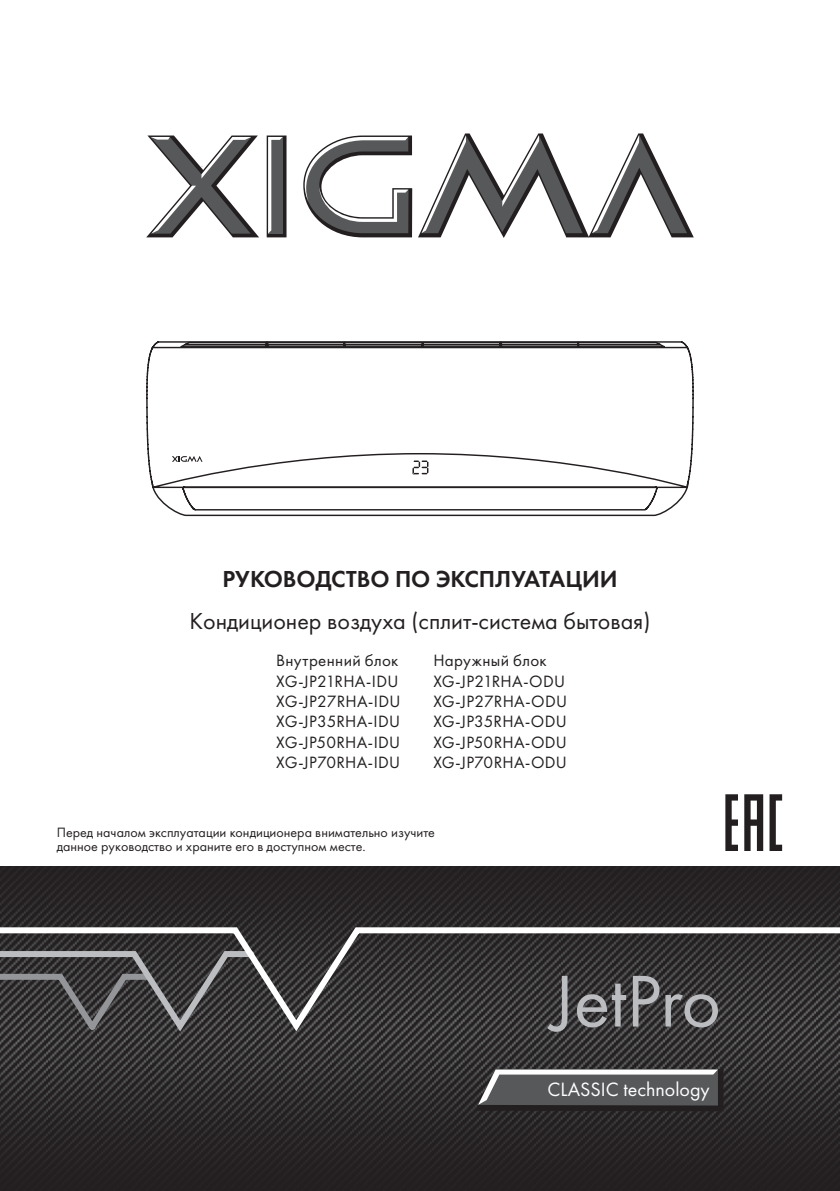
<style>
.page{position:relative;width:840px;height:1191px;background:#fff}
.page>*{position:absolute;margin:0;border:0;box-sizing:border-box;transform-origin:0 0}
.t1{font:76px "Futura Book C";letter-spacing:-.005em;color:#bcbdc0}
.t2{font:24px "Futura Book C";color:#231f20}
.t3{font:24px "Futura Demi C";letter-spacing:-.01em;color:#231f20}
.t4{font:20px "Futura Book C";color:#fff}
.t5{font:17px/20.4px "Futura Book C";letter-spacing:.02em;color:#231f20}
.t6{font:14px/14px "Futura Book C";color:#231f20}
</style>
<div class="page">
<img style="left:0;top:866px;width:839px;height:325px">
<svg style="left:146px;top:135px;width:113px;height:102px"></svg>
<svg style="left:266px;top:135px;width:20px;height:102px;background:#6c6b6d"></svg>
<svg style="left:303px;top:135px;width:109px;height:102px"></svg>
<svg style="left:418px;top:133px;width:275px;height:105px"></svg>
<svg style="left:744px;top:794px;width:18px;height:57px"></svg>
<svg style="left:769px;top:794px;width:12px;height:57px"></svg>
<svg style="left:725px;top:794px;width:12px;height:57px"></svg>
<svg style="left:475px;top:1069px;width:248px;height:42px;background:#616263"></svg>
<svg style="left:0;top:924px;width:839px;height:112px;background:#464446"></svg>
<svg style="left:150px;top:341px;width:539px;height:175px"></svg>
<svg style="left:172px;top:456px;width:30px;height:6px"></svg>
<svg style="left:412px;top:460px;width:16px;height:14px"></svg>
<h2 class="t3" style="left:222px;top:565px;width:396px">РУКОВОДСТВО ПО ЭКСПЛУАТАЦИИ</h2>
<h2 class="t2" style="left:189px;top:607px;width:462px">Кондиционер воздуха (сплит-система бытовая)</h2>
<p class="t5" style="left:276px;top:650px;width:126px">Внутренний блок<br>XG-JP21RHA-IDU<br>XG-JP27RHA-IDU<br>XG-JP35RHA-IDU<br>XG-JP50RHA-IDU<br>XG-JP70RHA-IDU</p>
<p class="t5" style="left:433px;top:650px;width:135px">Наружный блок<br>XG-JP21RHA-ODU<br>XG-JP27RHA-ODU<br>XG-JP35RHA-ODU<br>XG-JP50RHA-ODU<br>XG-JP70RHA-ODU</p>
<p class="t6" style="left:57px;top:825px;width:379px">Перед началом эксплуатации кондиционера внимательно изучите данное руководство и храните его в доступном месте.</p>
<h1 class="t1" style="left:550px;top:959px;width:172px">JetPro</h1>
<p class="t4" style="left:547px;top:1078px;width:164px">CLASSIC technology</p>
</div>
